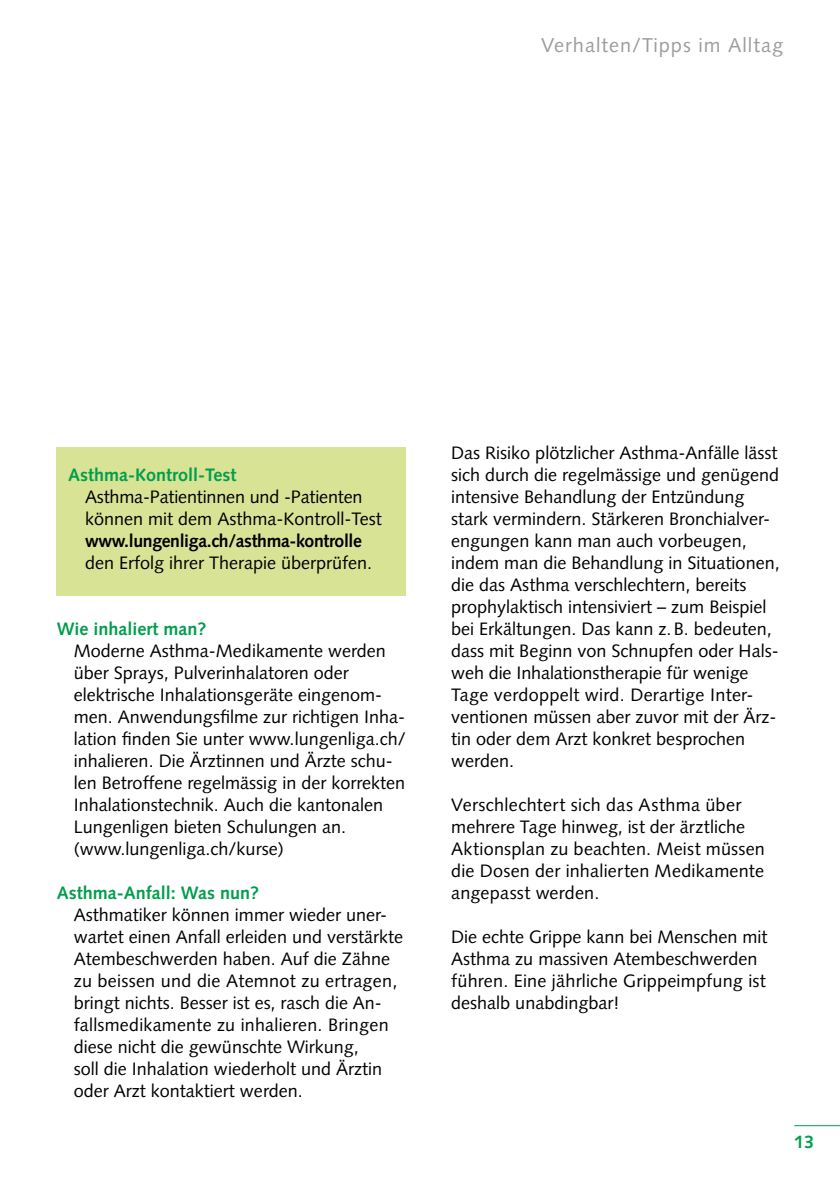
<style>
.page{position:relative;width:840px;height:1191px;background:#fff}
.page>*{position:absolute;margin:0;border:0;box-sizing:border-box;transform-origin:0 0}
.t1{font:20px "Syntax LT Std";letter-spacing:.05em;color:#9d9d9c}
.t2{font:18px/22px "Syntax LT Std";color:#000}
.t3{font:700 18px "Syntax LT Std";color:#009e4d}
.t4{font:700 18px "Syntax LT Std";letter-spacing:-.02em;color:#000}
</style>
<div class="page">
<hr style="left:793px;top:1125px;width:46px;height:1px;background:#009e4d">
<div style="left:57px;top:447px;width:348px;height:148px;background:#d8e395"></div>
<p class="t1" style="left:541px;top:33px;width:243px">Verhalten/Tipps im Alltag</p>
<p class="t3" style="left:68px;top:464px;width:170px">Asthma-Kontroll-Test</p>
<p class="t2" style="left:85px;top:486px;width:298px">Asthma-Patientinnen und -Patienten können mit dem Asthma-Kontroll-Test</p>
<p class="t4" style="left:85px;top:530px;width:278px">www.lungenliga.ch/asthma-kontrolle</p>
<p class="t2" style="left:85px;top:552px;width:288px">den Erfolg ihrer Therapie überprüfen.</p>
<p class="t3" style="left:57px;top:618px;width:151px">Wie inhaliert man?</p>
<p class="t2" style="left:74px;top:640px;width:333px">Moderne Asthma-Medikamente werden über Sprays, Pulverinhalatoren oder elektrische Inhalationsgeräte eingenom&shy;men. Anwendungsfilme zur richtigen Inha&shy;lation finden Sie unter www.lungenliga.ch/ inhalieren. Die Ärztinnen und Ärzte schu&shy;len Betroffene regelmässig in der korrekten Inhalationstechnik. Auch die kantonalen Lungenligen bieten Schulungen an. (www.lungenliga.ch/kurse)</p>
<p class="t3" style="left:57px;top:882px;width:204px">Asthma-Anfall: Was nun?</p>
<p class="t2" style="left:74px;top:904px;width:331px">Asthmatiker können immer wieder uner&shy;wartet einen Anfall erleiden und verstärkte Atembeschwerden haben. Auf die Zähne zu beissen und die Atemnot zu ertragen, bringt nichts. Besser ist es, rasch die An&shy;fallsmedikamente zu inhalieren. Bringen diese nicht die gewünschte Wirkung,<br>soll die Inhalation wiederholt und Ärztin oder Arzt kontaktiert werden.</p>
<p class="t2" style="left:451px;top:442px;width:330px">Das Risiko plötzlicher Asthma-Anfälle lässt sich durch die regelmässige und genügend intensive Behandlung der Entzündung stark vermindern. Stärkeren Bronchialver&shy;engungen kann man auch vorbeugen, indem man die Behandlung in Situationen, die das Asthma verschlechtern, bereits prophylaktisch intensiviert – zum Beispiel bei Erkältungen. Das kann z.B. bedeuten, dass mit Beginn von Schnupfen oder Hals&shy;weh die Inhalationstherapie für wenige Tage verdoppelt wird. Derartige Inter&shy;ventionen müssen aber zuvor mit der Ärz&shy;tin oder dem Arzt konkret besprochen werden.</p>
<p class="t2" style="left:451px;top:794px;width:315px">Verschlechtert sich das Asthma über mehrere Tage hinweg, ist der ärztliche Aktionsplan zu beachten. Meist müssen die Dosen der inhalierten Medikamente angepasst werden.</p>
<p class="t2" style="left:451px;top:926px;width:318px">Die echte Grippe kann bei Menschen mit Asthma zu massiven Atembeschwerden führen. Eine jährliche Grippeimpfung ist deshalb unabdingbar!</p>
<p class="t3" style="left:793px;top:1130px;width:22px">13</p>
</div>
